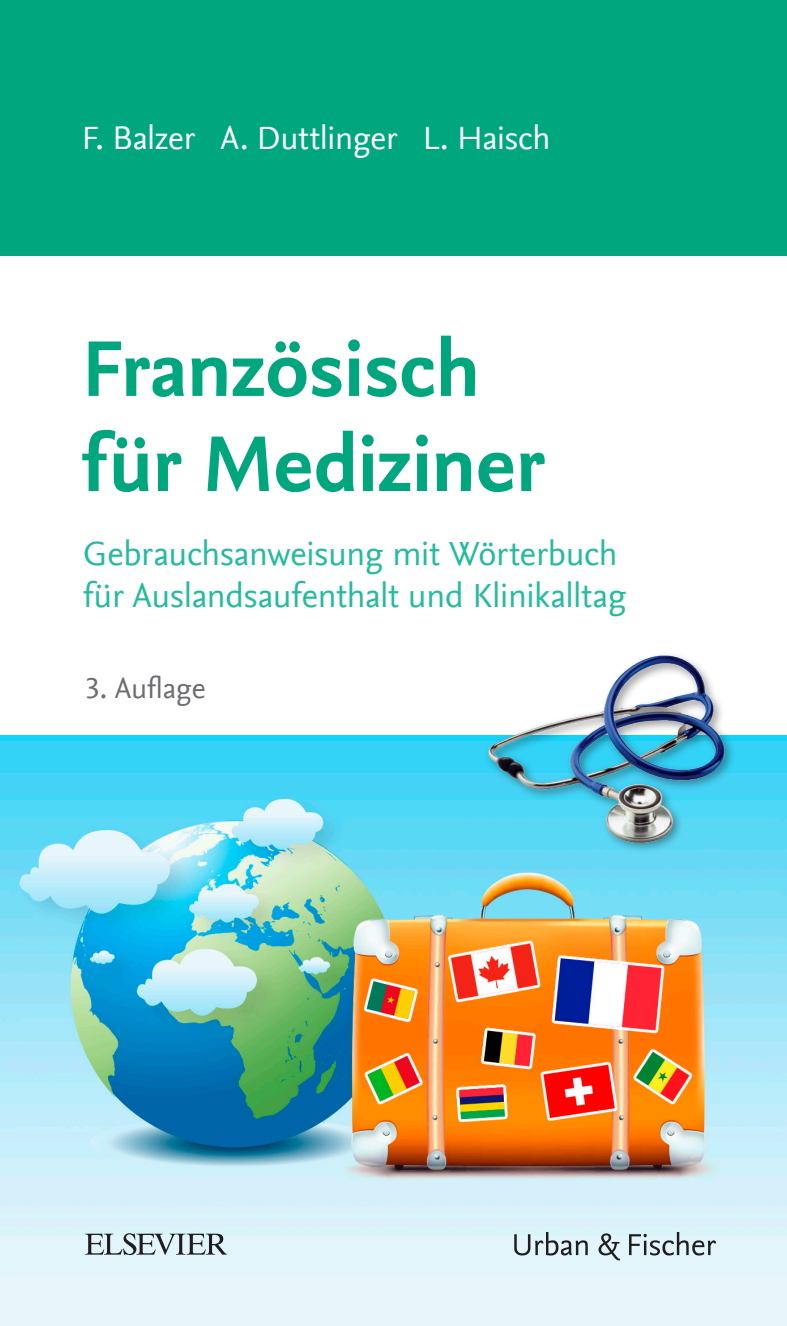
<style>
.page{position:relative;width:787px;height:1326px;background:#fff}
.page>*{position:absolute;margin:0;border:0;box-sizing:border-box;transform-origin:0 0}
.t1{font:700 82.5px/95px "Nexus Sans Offc";letter-spacing:-.01em;color:#00a77e}
.t2{font:35px/42px "Nexus Sans Offc";letter-spacing:-.01em;color:#24bb9e}
.t3{font:33.75px "Nexus Sans Offc";letter-spacing:-.01em;color:#fff}
.t4{font:30px "Nexus Sans Offc";letter-spacing:-.005em;color:#6c6d70}
</style>
<div class="page">
<img style="left:0;top:735px;width:787px;height:590px">
<div style="left:0;top:0;width:787px;height:255px;background:#00a77e"></div>
<svg style="left:85px;top:1232px;width:142px;height:22px;background:#a9b8bd"></svg>
<svg style="left:514px;top:1231px;width:202px;height:29px;background:#b9cace"></svg>
<img style="left:475px;top:655px;width:272px;height:202px">
<p class="t3" style="left:82px;top:119px;width:470px">F. Balzer A. Duttlinger L. Haisch</p>
<h1 class="t1" style="left:81px;top:325px;width:464px">Französisch für Mediziner</h1>
<p class="t2" style="left:83px;top:533px;width:544px">Gebrauchsanweisung mit Wörterbuch für Auslandsaufenthalt und Klinikalltag</p>
<p class="t4" style="left:85px;top:671px;width:122px">3. Auflage</p>
</div>
